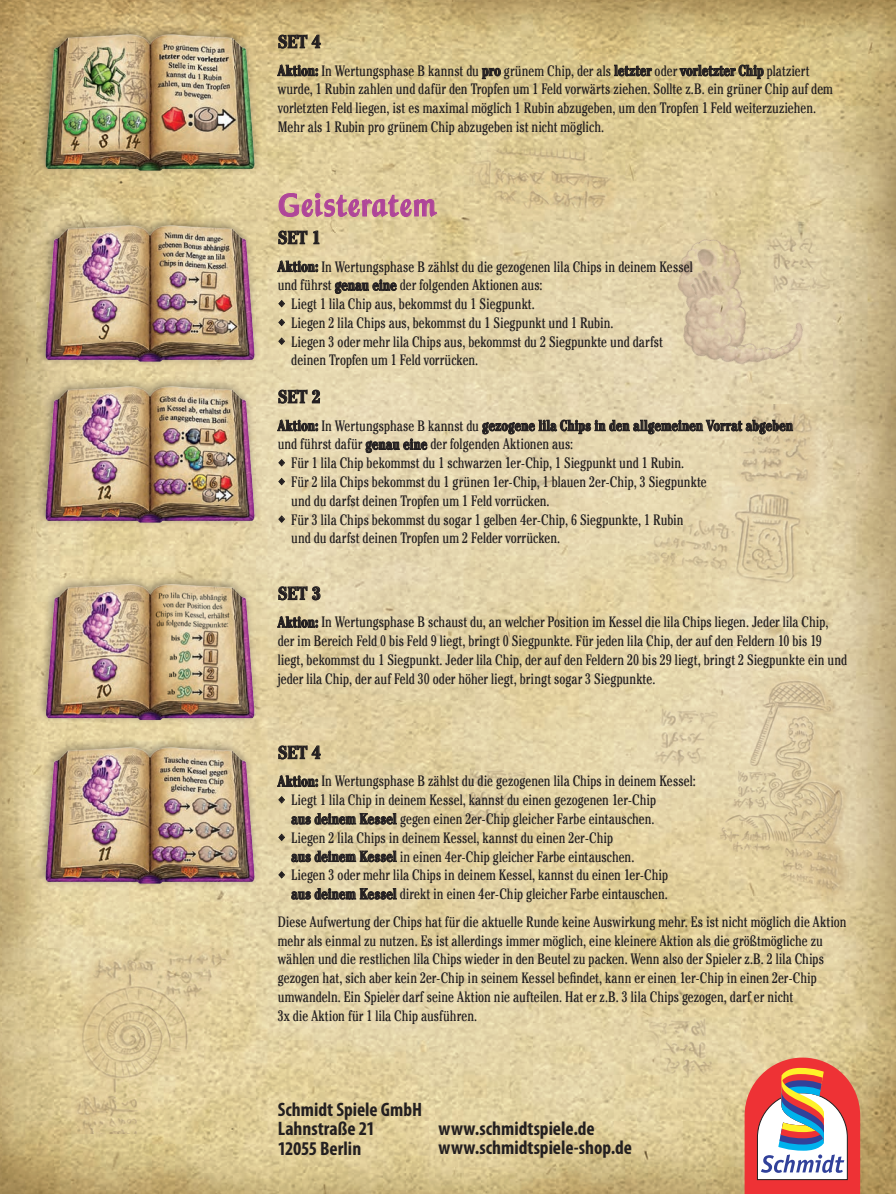
<style>
.page{position:relative;width:896px;height:1194px;background:#fff}
.page>*{position:absolute;margin:0;border:0;box-sizing:border-box;transform-origin:0 0}
.t1{font:33px "Champers Std";letter-spacing:.025em;color:#af4599}
.t2{font:700 condensed 19.5px/19.5px "Myriad Pro";color:#231f20}
.t3{font:700 condensed 18px "Cheltenham LT";letter-spacing:-.015em;color:#231f20}
.t4{font:condensed 15px/18.8px "Cheltenham LT";color:#231f20;scale:.9 1}
.t5{font:700 condensed 15px "Cheltenham LT";color:#231f20;scale:.9 1}
.s1{font-weight:700}
.s2{font-weight:400}
</style>
<div class="page">
<img style="left:0;top:0;width:895px;height:1193px">
<img style="left:693px;top:650px;width:167px;height:259px">
<img style="left:49px;top:894px;width:216px;height:238px">
<img style="left:433px;top:738px;width:116px;height:116px">
<img style="left:625px;top:678px;width:116px;height:117px">
<img style="left:432px;top:148px;width:203px;height:76px">
<img style="left:643px;top:216px;width:170px;height:182px">
<img style="left:737px;top:206px;width:116px;height:117px">
<img style="left:625px;top:988px;width:116px;height:116px">
<img style="left:623px;top:404px;width:217px;height:198px">
<svg style="left:278px;top:35px;width:42px;height:13px"></svg>
<svg style="left:277px;top:65px;width:41px;height:11px"></svg>
<svg style="left:482px;top:68px;width:18px;height:11px"></svg>
<svg style="left:614px;top:65px;width:37px;height:11px"></svg>
<svg style="left:679px;top:65px;width:84px;height:14px"></svg>
<svg style="left:278px;top:389px;width:42px;height:14px"></svg>
<svg style="left:277px;top:419px;width:41px;height:12px"></svg>
<svg style="left:482px;top:419px;width:310px;height:15px;background:#988d76"></svg>
<svg style="left:365px;top:438px;width:62px;height:14px"></svg>
<svg style="left:278px;top:586px;width:42px;height:14px"></svg>
<svg style="left:277px;top:616px;width:41px;height:11px"></svg>
<svg style="left:278px;top:745px;width:42px;height:14px"></svg>
<svg style="left:277px;top:775px;width:41px;height:11px"></svg>
<svg style="left:291px;top:813px;width:105px;height:11px"></svg>
<svg style="left:291px;top:850px;width:105px;height:11px"></svg>
<svg style="left:291px;top:888px;width:105px;height:11px"></svg>
<div style="left:35px;top:375px;width:226px;height:154px;background:#231f20;opacity:.45"></div>
<img style="left:41px;top:381px;width:219px;height:146px">
<div style="left:35px;top:573px;width:226px;height:153px;background:#231f20;opacity:.45"></div>
<img style="left:41px;top:579px;width:219px;height:143px">
<div style="left:35px;top:736px;width:226px;height:154px;background:#231f20;opacity:.45"></div>
<img style="left:41px;top:742px;width:219px;height:146px">
<svg style="left:744px;top:1057px;width:116px;height:136px"></svg>
<div style="left:35px;top:214px;width:226px;height:154px;background:#231f20;opacity:.45"></div>
<img style="left:41px;top:220px;width:219px;height:146px">
<div style="left:35px;top:23px;width:226px;height:154px;background:#231f20;opacity:.45"></div>
<img style="left:41px;top:30px;width:219px;height:145px">
<svg style="left:103px;top:1178px;width:8px;height:15px"></svg>
<svg style="left:277px;top:193px;width:160px;height:117px;background:#d7c29a"></svg>
<svg style="left:278px;top:319px;width:21px;height:10px"></svg>
<svg style="left:278px;top:337px;width:21px;height:10px"></svg>
<svg style="left:278px;top:459px;width:21px;height:10px"></svg>
<svg style="left:278px;top:478px;width:21px;height:10px"></svg>
<svg style="left:278px;top:515px;width:21px;height:10px"></svg>
<svg style="left:278px;top:796px;width:21px;height:10px"></svg>
<svg style="left:278px;top:833px;width:21px;height:10px"></svg>
<svg style="left:278px;top:871px;width:21px;height:10px"></svg>
<p class="t3" style="left:278px;top:31px;width:45px">SET 4</p>
<p class="t4" style="left:278px;top:61px;width:618px"><span class="s1">Aktion:</span> In Wertungsphase B kannst du <span class="s1">pro</span> grünem Chip, der als <span class="s1">letzter</span> oder <span class="s1">vorletzter Chip</span> platziert wurde, 1 Rubin zahlen und dafür den Tropfen um 1 Feld vorwärts ziehen. Sollte z.B. ein grüner Chip auf dem vorletzten Feld liegen, ist es maximal möglich 1 Rubin abzugeben, um den Tropfen 1 Feld weiterzuziehen.<br>Mehr als 1 Rubin pro grünem Chip abzugeben ist nicht möglich.</p>
<h1 class="t1" style="left:278px;top:187px;width:160px">Geisteratem</h1>
<p class="t3" style="left:278px;top:226px;width:45px">SET 1</p>
<p class="t4" style="left:278px;top:257px;width:462px"><span class="s1">Aktion:</span> In Wertungsphase B zählst du die gezogenen lila Chips in deinem Kessel</p>
<p class="t4" style="left:278px;top:275px;width:296px">und führst <span class="s1">genau eine</span> der folgenden Aktionen aus:</p>
<p class="t4" style="left:291px;top:294px;width:272px">Liegt 1 lila Chip aus, bekommst du 1 Siegpunkt.</p>
<p class="t4" style="left:291px;top:313px;width:359px">Liegen 2 lila Chips aus, bekommst du 1 Siegpunkt und 1 Rubin.</p>
<p class="t4" style="left:291px;top:332px;width:414px">Liegen 3 oder mehr lila Chips aus, bekommst du 2 Siegpunkte und darfst</p>
<p class="t4" style="left:291px;top:350px;width:209px">deinen Tropfen um 1 Feld vorrücken.</p>
<p class="t3" style="left:278px;top:385px;width:45px">SET 2</p>
<p class="t5" style="left:278px;top:416px;width:574px">Aktion: <span class="s2">In Wertungsphase B kannst du</span> gezogene lila Chips in den allgemeinen Vorrat abgeben</p>
<p class="t4" style="left:278px;top:434px;width:330px">und führst dafür <span class="s1">genau eine</span> der folgenden Aktionen aus:</p>
<p class="t4" style="left:291px;top:453px;width:438px">Für 1 lila Chip bekommst du 1 schwarzen 1er-Chip, 1 Siegpunkt und 1 Rubin.</p>
<p class="t4" style="left:291px;top:472px;width:463px">Für 2 lila Chips bekommst du 1 grünen 1er-Chip, 1 blauen 2er-Chip, 3 Siegpunkte</p>
<p class="t4" style="left:291px;top:491px;width:288px">und du darfst deinen Tropfen um 1 Feld vorrücken.</p>
<p class="t4" style="left:291px;top:509px;width:437px">Für 3 lila Chips bekommst du sogar 1 gelben 4er-Chip, 6 Siegpunkte, 1 Rubin</p>
<p class="t4" style="left:291px;top:528px;width:300px">und du darfst deinen Tropfen um 2 Felder vorrücken.</p>
<p class="t3" style="left:278px;top:582px;width:45px">SET 3</p>
<p class="t4" style="left:278px;top:612px;width:634px"><span class="s1">Aktion:</span> In Wertungsphase B schaust du, an welcher Position im Kessel die lila Chips liegen. Jeder lila Chip, der im Bereich Feld 0 bis Feld 9 liegt, bringt 0 Siegpunkte. Für jeden lila Chip, der auf den Feldern 10 bis 19 liegt, bekommst du 1 Siegpunkt. Jeder lila Chip, der auf den Feldern 20 bis 29 liegt, bringt 2 Siegpunkte ein und jeder lila Chip, der auf Feld 30 oder höher liegt, bringt sogar 3 Siegpunkte.</p>
<p class="t3" style="left:278px;top:741px;width:45px">SET 4</p>
<p class="t4" style="left:291px;top:771px;width:451px;text-indent:-14px"><span class="s1">Aktion:</span> In Wertungsphase B zählst du die gezogenen lila Chips in deinem Kessel:<br>Liegt 1 lila Chip in deinem Kessel, kannst du einen gezogenen 1er-Chip<br><span class="s1">aus deinem Kessel</span> gegen einen 2er-Chip gleicher Farbe eintauschen.<br>Liegen 2 lila Chips in deinem Kessel, kannst du einen 2er-Chip<br><span class="s1">aus deinem Kessel</span> in einen 4er-Chip gleicher Farbe eintauschen.<br>Liegen 3 oder mehr lila Chips in deinem Kessel, kannst du einen 1er-Chip<br><span class="s1">aus deinem Kessel</span> direkt in einen 4er-Chip gleicher Farbe eintauschen.</p>
<p class="t4" style="left:278px;top:911px;width:633px">Diese Aufwertung der Chips hat für die aktuelle Runde keine Auswirkung mehr. Es ist nicht möglich die Aktion mehr als einmal zu nutzen. Es ist allerdings immer möglich, eine kleinere Aktion als die größtmögliche zu wählen und die restlichen lila Chips wieder in den Beutel zu packen. Wenn also der Spieler z.B. 2 lila Chips gezogen hat, sich aber kein 2er-Chip in seinem Kessel befindet, kann er einen 1er-Chip in einen 2er-Chip umwandeln. Ein Spieler darf seine Aktion nie aufteilen. Hat er z.B. 3 lila Chips gezogen, darf er nicht<br>3x die Aktion für 1 lila Chip ausführen.</p>
<h2 class="t2" style="left:278px;top:1099px;width:146px">Schmidt Spiele GmbH<br>Lahnstraße 21<br>12055 Berlin</h2>
<h2 class="t2" style="left:438px;top:1118px;width:195px">www.schmidtspiele.de www.schmidtspiele-shop.de</h2>
</div>
